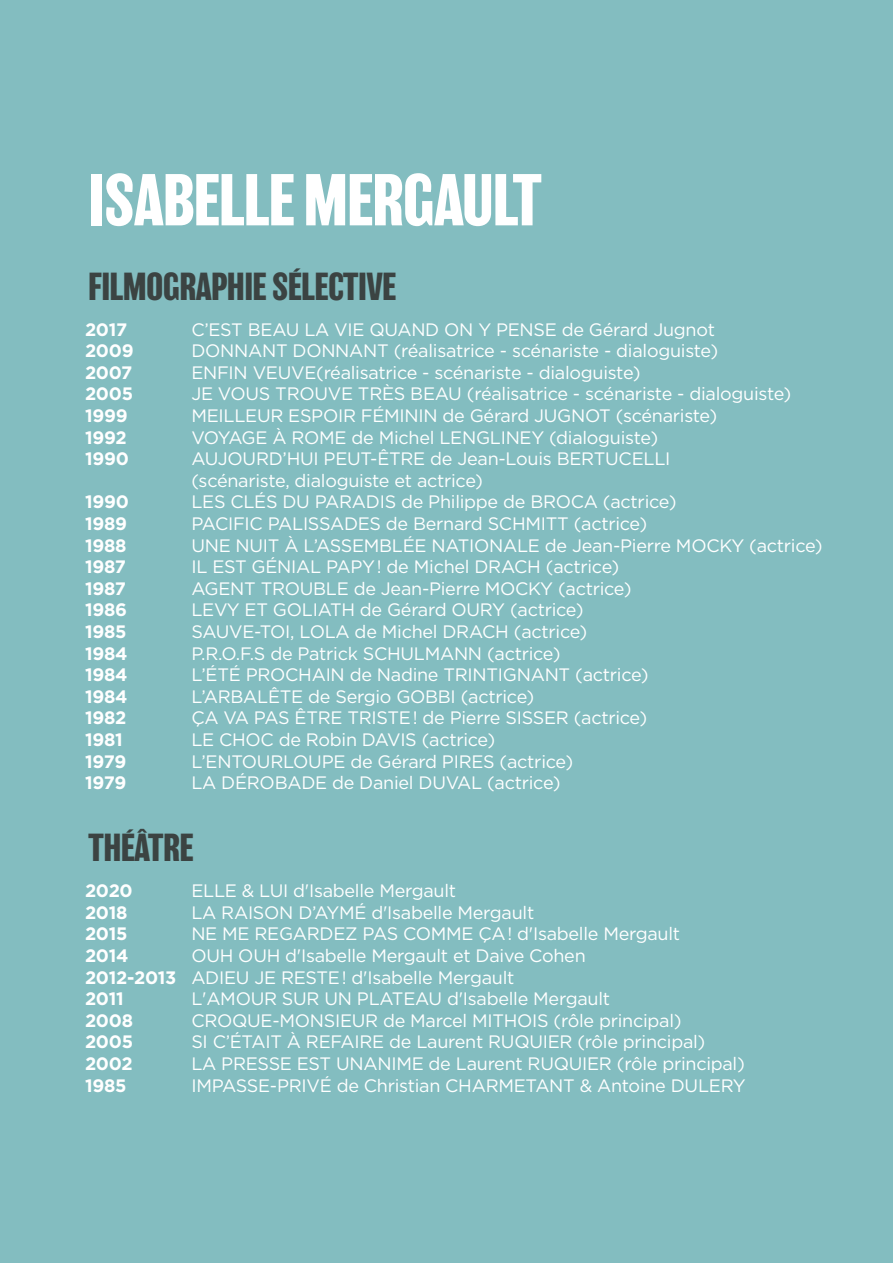
<style>
.page{position:relative;width:893px;height:1263px;background:#83bdc0}
.page>*{position:absolute;margin:0;border:0;box-sizing:border-box;transform-origin:0 0}
.t1{font:700 67.5px "Balboa";letter-spacing:-.02em;color:#fff}
.t2{font:700 36px "Balboa";letter-spacing:-.02em;color:#3b4342}
.t3{font:18px/21.6px "Gotham";letter-spacing:-.015em;color:#fff}
.t4{font:700 18px "Gotham";letter-spacing:-.015em;color:#fff}
.s1{font-weight:700}
</style>
<div class="page">
<h1 class="t1" style="left:88px;top:162px;width:455px">ISABELLE MERGAULT</h1>
<h2 class="t2" style="left:88px;top:266px;width:310px">FILMOGRAPHIE SÉLECTIVE</h2>
<p class="t4" style="left:85px;top:317px;width:44px">2017</p>
<p class="t3" style="left:191px;top:318px;width:525px">C’EST BEAU LA VIE QUAND ON Y PENSE de Gérard Jugnot</p>
<p class="t4" style="left:85px;top:339px;width:50px">2009</p>
<p class="t3" style="left:191px;top:340px;width:528px">DONNANT DONNANT (réalisatrice - scénariste - dialoguiste)</p>
<p class="t4" style="left:85px;top:360px;width:49px">2007</p>
<p class="t3" style="left:191px;top:361px;width:451px">ENFIN VEUVE(réalisatrice - scénariste - dialoguiste)</p>
<p class="t4" style="left:85px;top:382px;width:50px">2005</p>
<p class="t3" style="left:191px;top:383px;width:602px">JE VOUS TROUVE TRÈS BEAU (réalisatrice - scénariste - dialoguiste)</p>
<p class="t4" style="left:85px;top:404px;width:44px">1999</p>
<p class="t3" style="left:191px;top:404px;width:527px">MEILLEUR ESPOIR FÉMININ de Gérard JUGNOT (scénariste)</p>
<p class="t4" style="left:85px;top:425px;width:43px">1992</p>
<p class="t3" style="left:191px;top:426px;width:468px">VOYAGE À ROME de Michel LENGLINEY (dialoguiste)</p>
<p class="t4" style="left:85px;top:447px;width:45px">1990</p>
<p class="t3" style="left:191px;top:448px;width:481px">AUJOURD’HUI PEUT-ÊTRE de Jean-Louis BERTUCELLI (scénariste, dialoguiste et actrice)</p>
<p class="t4" style="left:85px;top:490px;width:45px">1990</p>
<p class="t3" style="left:191px;top:491px;width:487px">LES CLÉS DU PARADIS de Philippe de BROCA (actrice)</p>
<p class="t4" style="left:85px;top:512px;width:43px">1989</p>
<p class="t3" style="left:191px;top:512px;width:457px">PACIFIC PALISSADES de Bernard SCHMITT (actrice)</p>
<p class="t4" style="left:85px;top:533px;width:43px">1988</p>
<p class="t3" style="left:191px;top:534px;width:633px">UNE NUIT À L’ASSEMBLÉE NATIONALE de Jean-Pierre MOCKY (actrice)</p>
<p class="t4" style="left:85px;top:555px;width:43px">1987</p>
<p class="t3" style="left:191px;top:556px;width:429px">IL EST GÉNIAL PAPY ! de Michel DRACH (actrice)</p>
<p class="t4" style="left:85px;top:576px;width:43px">1987</p>
<p class="t3" style="left:191px;top:577px;width:442px">AGENT TROUBLE de Jean-Pierre MOCKY (actrice)</p>
<p class="t4" style="left:85px;top:598px;width:43px">1986</p>
<p class="t3" style="left:191px;top:599px;width:394px">LEVY ET GOLIATH de Gérard OURY (actrice)</p>
<p class="t4" style="left:85px;top:620px;width:43px">1985</p>
<p class="t3" style="left:191px;top:620px;width:398px">SAUVE-TOI, LOLA de Michel DRACH (actrice)</p>
<p class="t4" style="left:85px;top:641px;width:44px">1984</p>
<p class="t3" style="left:191px;top:642px;width:371px">P.R.O.F.S de Patrick SCHULMANN (actrice)</p>
<p class="t4" style="left:85px;top:663px;width:44px">1984</p>
<p class="t3" style="left:191px;top:664px;width:459px">L’ÉTÉ PROCHAIN de Nadine TRINTIGNANT (actrice)</p>
<p class="t4" style="left:85px;top:684px;width:44px">1984</p>
<p class="t3" style="left:191px;top:685px;width:344px">L’ARBALÊTE de Sergio GOBBI (actrice)</p>
<p class="t4" style="left:85px;top:706px;width:43px">1982</p>
<p class="t3" style="left:191px;top:707px;width:457px">ÇA VA PAS ÊTRE TRISTE ! de Pierre SISSER (actrice)</p>
<p class="t4" style="left:85px;top:728px;width:39px">1981</p>
<p class="t3" style="left:191px;top:728px;width:305px">LE CHOC de Robin DAVIS (actrice)</p>
<p class="t4" style="left:85px;top:749px;width:43px">1979</p>
<p class="t3" style="left:191px;top:750px;width:383px">L’ENTOURLOUPE de Gérard PIRES (actrice)</p>
<p class="t4" style="left:85px;top:771px;width:43px">1979</p>
<p class="t3" style="left:191px;top:772px;width:371px">LA DÉROBADE de Daniel DUVAL (actrice)</p>
<h2 class="t2" style="left:88px;top:827px;width:107px">THÉÂTRE</h2>
<p class="t4" style="left:85px;top:879px;width:49px">2020</p>
<p class="t3" style="left:191px;top:880px;width:266px">ELLE &amp; LUI d'Isabelle Mergault</p>
<p class="t4" style="left:85px;top:900px;width:44px">2018</p>
<p class="t3" style="left:191px;top:901px;width:344px">LA RAISON D’AYMÉ d'Isabelle Mergault</p>
<p class="t4" style="left:85px;top:922px;width:44px">2015</p>
<p class="t3" style="left:191px;top:923px;width:490px">NE ME REGARDEZ PAS COMME ÇA ! d'Isabelle Mergault</p>
<p class="t4" style="left:85px;top:944px;width:45px">2014</p>
<p class="t3" style="left:85px;top:944px;width:502px;text-indent:106px">OUH OUH d'Isabelle Mergault et Daive Cohen<br><span class="s1">2012-2013</span> ADIEU JE RESTE ! d'Isabelle Mergault<br><span class="s1">2011</span></p>
<p class="t3" style="left:191px;top:988px;width:420px">L'AMOUR SUR UN PLATEAU d'Isabelle Mergault</p>
<p class="t4" style="left:85px;top:1008px;width:50px">2008</p>
<p class="t3" style="left:191px;top:1009px;width:492px">CROQUE-MONSIEUR de Marcel MITHOIS (rôle principal)</p>
<p class="t4" style="left:85px;top:1030px;width:50px">2005</p>
<p class="t3" style="left:191px;top:1031px;width:516px">SI C’ÉTAIT À REFAIRE de Laurent RUQUIER (rôle principal)</p>
<p class="t4" style="left:85px;top:1052px;width:49px">2002</p>
<p class="t3" style="left:191px;top:1052px;width:555px">LA PRESSE EST UNANIME de Laurent RUQUIER (rôle principal)</p>
<p class="t4" style="left:85px;top:1073px;width:43px">1985</p>
<p class="t3" style="left:191px;top:1074px;width:556px">IMPASSE-PRIVÉ de Christian CHARMETANT &amp; Antoine DULERY</p>
</div>
